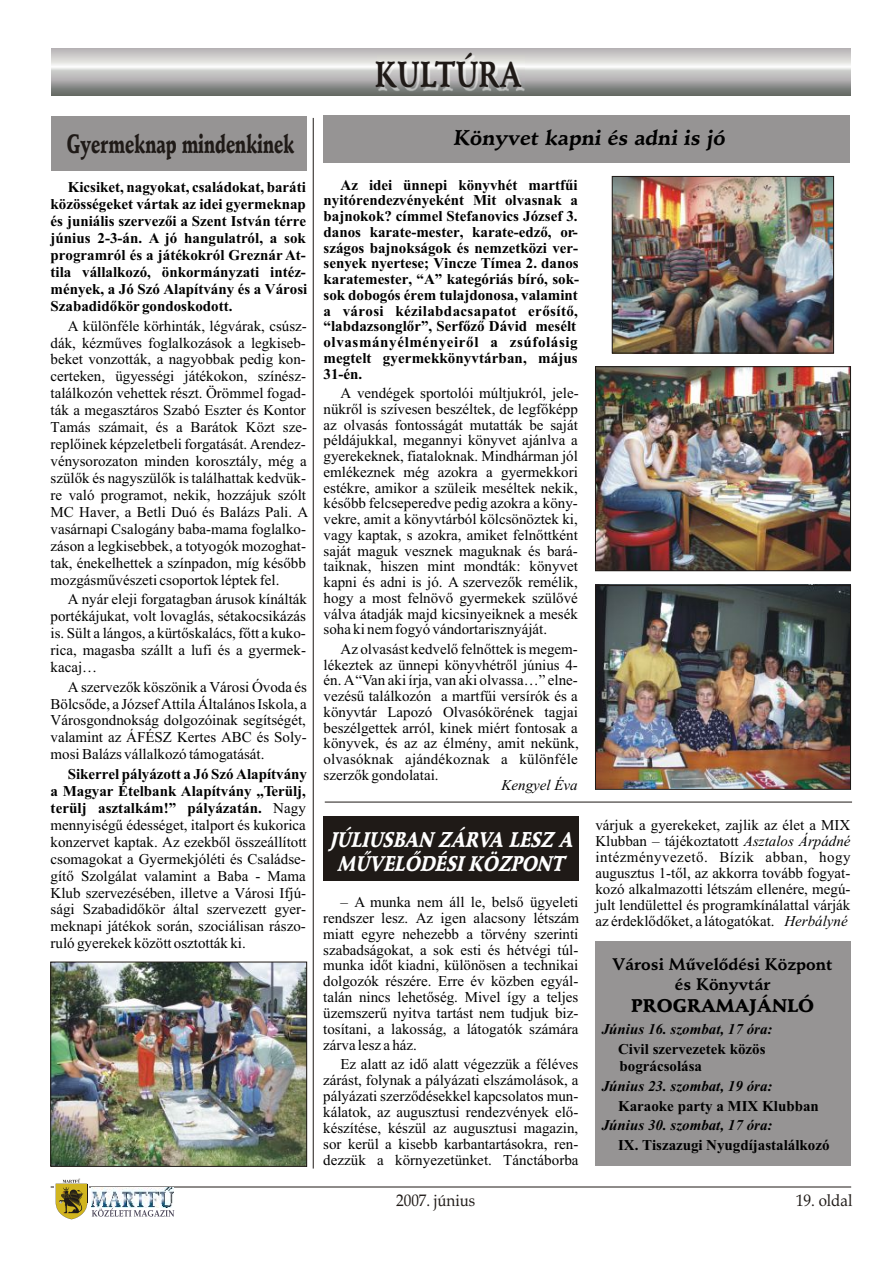
<style>
.page{position:relative;width:894px;height:1263px;background:#fff}
.page>*{position:absolute;margin:0;border:0;box-sizing:border-box;transform-origin:0 0}
.t1{font:700 35.55px "H Schneidler BT";color:#1f1a17;scale:.79 1}
.t2{font:25.95px "H Schneidler Blk BT";color:#1f1a17;scale:.66 1}
.t3{font:700 21px "H Schneidler BT";color:#000}
.t4{font:italic 20.85px/24px "H Schneidler Blk BT";color:#fff;text-align:center;scale:.82 1}
.t5{font:18px "H Schneidler Blk BT";color:#000}
.t6{font:700 16.5px/20.4px "H Schneidler BT";color:#000;text-align:center}
.t7{font:16.5px "Book Antiqua";color:#1f1a17;scale:.92 1}
.t8{font:15px/17px "Times New Roman CE";color:#000;text-align:justify}
.t9{font:700 15px/15.8px "Times New Roman CE";color:#000}
.t10{font:italic 700 15px "Times New Roman CE";color:#000}
.t11{font:italic 15px "Times New Roman CE";color:#000}
.s1{font-weight:700}
.s2{font-style:italic}
</style>
<div class="page">
<img style="left:51px;top:48px;width:800px;height:47px">
<img style="left:378px;top:55px;width:147px;height:36px">
<div style="left:324px;top:816px;width:255px;height:65px;background:#1f1a17"></div>
<div style="left:596px;top:941px;width:255px;height:225px;background:#969494"></div>
<div style="left:324px;top:115px;width:526px;height:48px;background:#969494"></div>
<div style="left:51px;top:116px;width:255px;height:54px;background:#969494"></div>
<img style="left:614px;top:178px;width:218px;height:173px">
<img style="left:597px;top:368px;width:252px;height:201px">
<img style="left:597px;top:587px;width:252px;height:201px">
<hr style="left:325px;top:802px;width:527px;height:1px;background:#1f1a17">
<div style="left:612px;top:176px;width:222px;height:177px;border:1px solid #1f1a17"></div>
<div style="left:595px;top:366px;width:256px;height:205px;border:1px solid #1f1a17"></div>
<div style="left:595px;top:585px;width:256px;height:205px;border:1px solid #1f1a17"></div>
<hr style="left:313px;top:118px;width:1px;height:1051px;background:#1f1a17">
<img style="left:53px;top:964px;width:252px;height:201px">
<div style="left:51px;top:962px;width:256px;height:205px;border:1px solid #1f1a17"></div>
<hr style="left:51px;top:1187px;width:800px;height:1px;background:#1f1a17">
<img style="left:54px;top:1178px;width:26px;height:42px">
<svg style="left:56px;top:1179px;width:118px;height:40px"></svg>
<h1 class="t1" style="left:375px;top:60px;width:188px">KULTÚRA</h1>
<h2 class="t2" style="left:67px;top:133px;width:346px">Gyermeknap mindenkinek</h2>
<p class="t9" style="left:51px;top:180px;width:258px;line-height:17px;text-align:justify;text-indent:17px">Kicsiket, nagyokat, családokat, baráti közösségeket vártak az idei gyermeknap és juniális szervezõi a Szent István térre június 2-3-án. A jó hangulatról, a sok programról és a játékokról Greznár At&shy;tila vállalkozó, önkormányzati intéz&shy;mények, a Jó Szó Alapítvány és a Városi Szabadidõkör gondoskodott.</p>
<p class="t8" style="left:51px;top:319px;width:259px;text-align:left;text-indent:17px">A különféle körhinták, légvárak, csúsz&shy;dák, kézmûves foglalkozások a legkiseb&shy;beket vonzották, a nagyobbak pedig kon&shy;certeken, ügyességi játékokon, színész&shy;találkozón vehettek részt. Örömmel fogad&shy;ták a megasztáros Szabó Eszter és Kontor Tamás számait, és a Barátok Közt sze&shy;replõinek képzeletbeli forgatását. A rendez&shy;vénysorozaton minden korosztály, még a szülõk és nagyszülõk is találhattak kedvük&shy;re való programot, nekik, hozzájuk szólt MC Haver, a Betli Duó és Balázs Pali. A vasárnapi Csalogány baba-mama foglalko&shy;záson a legkisebbek, a totyogók mozoghat&shy;tak, énekelhettek a színpadon, míg késõbb mozgásmûvészeti csoportok léptek fel.</p>
<p class="t8" style="left:51px;top:592px;width:258px;text-indent:17px">A nyár eleji forgatagban árusok kínálták portékájukat, volt lovaglás, sétakocsikázás is. Sült a lángos, a kürtõskalács, fõtt a kuko&shy;rica, magasba szállt a lufi és a gyermek&shy;kacaj…</p>
<p class="t8" style="left:51px;top:680px;width:258px;text-indent:17px">A szervezõk köszönik a Városi Óvoda és Bölcsõde, a József Attila Általános Iskola, a Városgondnokság dolgozóinak segítségét, valamint az ÁFÉSZ Kertes ABC és Soly&shy;mosi Balázs vállalkozó támogatását.</p>
<p class="t8" style="left:51px;top:767px;width:258px;text-indent:17px"><span class="s1">Sikerrel pályázott a Jó Szó Alapítvány a Magyar Ételbank Alapítvány „Terülj, terülj asztalkám!” pályázatán.</span> Nagy mennyiségû édességet, italport és kukorica konzervet kaptak. Az ezekbõl összeállított csomagokat a Gyermekjóléti és Családse&shy;gítõ Szolgálat valamint a Baba - Mama Klub szervezésében, illetve a Városi Ifjú&shy;sági Szabadidõkör által szervezett gyer&shy;meknapi játékok során, szociálisan rászo&shy;ruló gyerekek között osztották ki.</p>
<h3 class="t3" style="left:453px;top:129px;width:276px">Könyvet kapni és adni is jó</h3>
<p class="t9" style="left:324px;top:178px;width:257px;text-indent:17px">Az idei ünnepi könyvhét martfûi nyitórendezvényeként Mit olvasnak a bajnokok? címmel Stefanovics József 3. danos karate-mester, karate-edzõ, or&shy;szágos bajnokságok és nemzetközi ver&shy;senyek nyertese; Vincze Tímea 2. danos karatemester, “A” kategóriás bíró, sok&shy;sok dobogós érem tulajdonosa, valamint a városi kézilabdacsapatot erõsítõ, “labdazsonglõr”, Serfõzõ Dávid mesélt olvasmányélményeirõl a zsúfolásig megtelt gyermekkönyvtárban, május 31-én.</p>
<p class="t8" style="left:324px;top:387px;width:257px;line-height:15.8px;text-indent:17px">A vendégek sportolói múltjukról, jele&shy;nükrõl is szívesen beszéltek, de legfõképp az olvasás fontosságát mutatták be saját példájukkal, megannyi könyvet ajánlva a gyerekeknek, fiataloknak. Mindhárman jól emlékeznek még azokra a gyermekkori estékre, amikor a szüleik meséltek nekik, késõbb felcseperedve pedig azokra a köny&shy;vekre, amit a könyvtárból kölcsönöztek ki, vagy kaptak, s azokra, amiket felnõttként saját maguk vesznek maguknak és bará&shy;taiknak, hiszen mint mondták: könyvet kapni és adni is jó. A szervezõk remélik, hogy a most felnövõ gyermekek szülõvé válva átadják majd kicsinyeiknek a mesék soha ki nem fogyó vándortarisznyáját.</p>
<p class="t8" style="left:324px;top:642px;width:257px;line-height:15.8px;text-indent:17px">Az olvasást kedvelõ felnõttek is megem&shy;lékeztek az ünnepi könyvhétrõl június 4- én. A “Van aki írja, van aki olvassa…” elne&shy;vezésû találkozón a martfûi versírók és a könyvtár Lapozó Olvasókörének tagjai beszélgettek arról, kinek miért fontosak a könyvek, és az az élmény, amit nekünk, olvasóknak ajándékoznak a különféle szerzõk gondolatai.</p>
<p class="t11" style="left:502px;top:780px;width:78px">Kengyel Éva</p>
<h3 class="t4" style="left:329px;top:829px;width:304px">JÚLIUSBAN ZÁRVA LESZ A<br>MÛVELÕDÉSIKÖZPONT</h3>
<p class="t8" style="left:323px;top:895px;width:257px;line-height:15.9px;text-indent:17px">– A munka nem áll le, belsõ ügyeleti rendszer lesz. Az igen alacsony létszám miatt egyre nehezebb a törvény szerinti szabadságokat, a sok esti és hétvégi túl&shy;munka idõt kiadni, különösen a technikai dolgozók részére. Erre év közben egyál&shy;talán nincs lehetõség. Mivel így a teljes üzemszerû nyitva tartást nem tudjuk biz&shy;tosítani, a lakosság, a látogatók számára zárva lesz a ház.</p>
<p class="t8" style="left:323px;top:1058px;width:257px;line-height:15.9px;text-indent:17px">Ez alatt az idõ alatt végezzük a féléves zárást, folynak a pályázati elszámolások, a pályázati szerzõdésekkel kapcsolatos mun&shy;kálatok, az augusztusi rendezvények elõ&shy;készítése, készül az augusztusi magazin, sor kerül a kisebb karbantartásokra, ren&shy;dezzük a környezetünket. Tánctáborba</p>
<p class="t8" style="left:595px;top:819px;width:257px;line-height:15.9px">várjuk a gyerekeket, zajlik az élet a MIX Klubban – tájékoztatott <span class="s2">Asztalos Árpádné </span>intézményvezetõ. Bízik abban, hogy augusztus 1-tõl, az akkorra tovább fogyat&shy;kozó alkalmazotti létszám ellenére, megú&shy;jult lendülettel és programkínálattal várják az érdeklõdõket, a látogatókat. <span class="s2">Herbályné</span></p>
<p class="t6" style="left:613px;top:955px;width:222px">Városi Mûvelõdési Központ és Könyvtár</p>
<p class="t5" style="left:631px;top:999px;width:184px">PROGRAMAJÁNLÓ</p>
<p class="t10" style="left:602px;top:1024px;width:172px">Június 16. szombat, 17 óra:</p>
<p class="t9" style="left:618px;top:1042px;width:149px;line-height:16.6px">Civil szervezetek közös bográcsolása</p>
<p class="t10" style="left:602px;top:1080px;width:172px">Június 23. szombat, 19 óra:</p>
<p class="t9" style="left:618px;top:1099px;width:202px">Karaoke party a MIX Klubban</p>
<p class="t10" style="left:602px;top:1120px;width:172px">Június 30. szombat, 17 óra:</p>
<p class="t9" style="left:618px;top:1139px;width:213px">IX. Tiszazugi Nyugdíjastalálkozó</p>
<p class="t7" style="left:396px;top:1194px;width:87px">2007. június</p>
<p class="t7" style="left:796px;top:1194px;width:63px">19. oldal</p>
</div>
